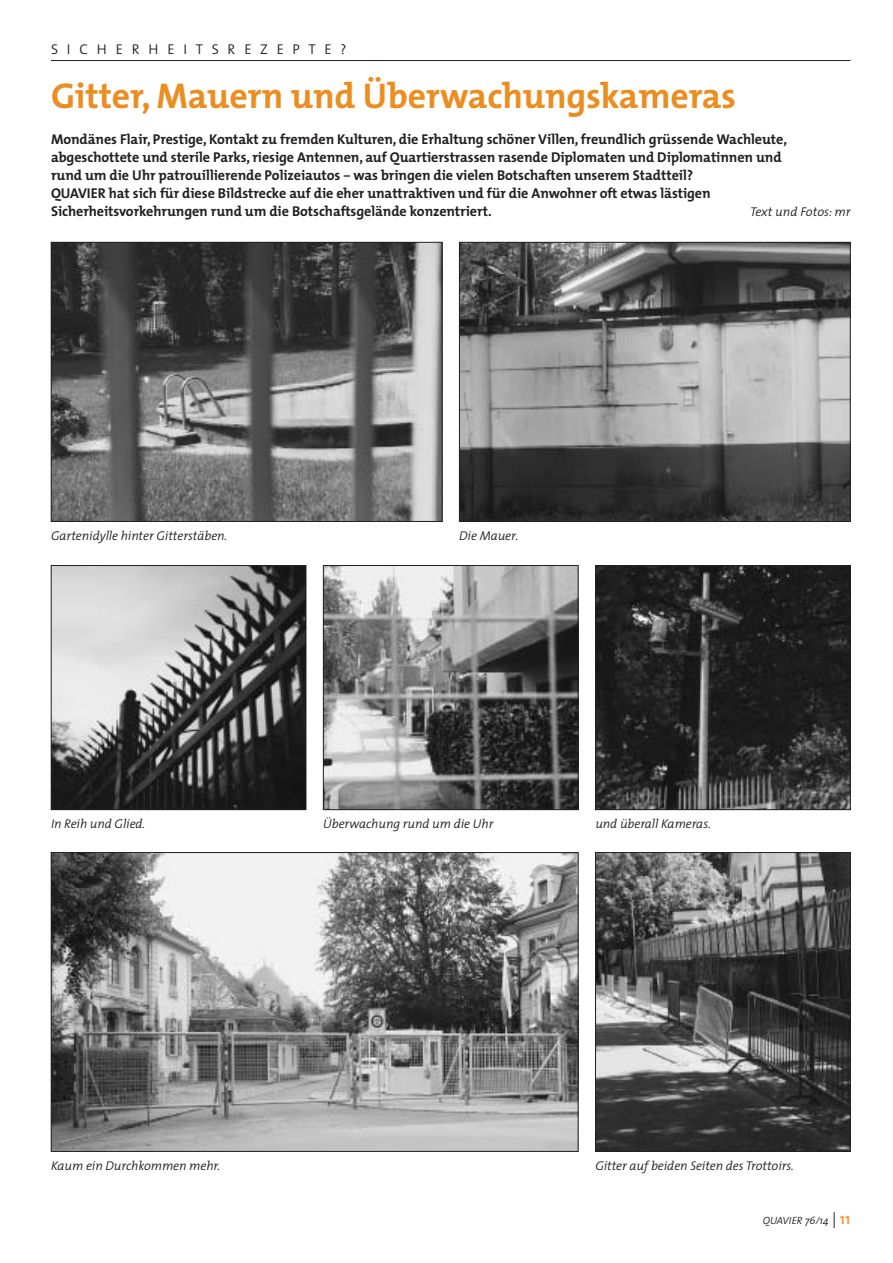
<style>
.page{position:relative;width:893px;height:1263px;background:#fff}
.page>*{position:absolute;margin:0;border:0;box-sizing:border-box;transform-origin:0 0}
.t1{font:700 36px "The Mix";letter-spacing:-.005em;color:#eb8e22}
.t2{font:700 14.25px/18px "The Mix";letter-spacing:-.005em;color:#231f20}
.t3{font:300 14.25px "The Mix";letter-spacing:.615em;color:#231f20}
.t4{font:italic 300 12.75px "The Mix";letter-spacing:-.005em;color:#231f20}
.t5{font:italic 300 10.5px "The Mix";color:#231f20}
.s1{font-family:"Calibri"}
.s2{font-size:15.75px}
.s3{font-weight:700;font-style:normal;font-size:15.75px;color:#f0a24c}
</style>
<div class="page">
<hr style="left:51px;top:60px;width:799px;height:1px;background:#231f20">
<img style="left:53px;top:854px;width:523px;height:295px">
<div style="left:51px;top:852px;width:527px;height:299px;border:1px solid #231f20"></div>
<img style="left:597px;top:854px;width:251px;height:295px">
<div style="left:595px;top:852px;width:255px;height:299px;border:1px solid #231f20"></div>
<img style="left:53px;top:244px;width:387px;height:276px">
<div style="left:51px;top:242px;width:391px;height:280px;border:1px solid #231f20"></div>
<img style="left:461px;top:244px;width:387px;height:276px">
<div style="left:459px;top:242px;width:391px;height:280px;border:1px solid #231f20"></div>
<img style="left:53px;top:567px;width:251px;height:241px">
<div style="left:51px;top:565px;width:255px;height:245px;border:1px solid #231f20"></div>
<img style="left:597px;top:567px;width:251px;height:241px">
<div style="left:595px;top:565px;width:255px;height:245px;border:1px solid #231f20"></div>
<img style="left:325px;top:567px;width:251px;height:241px">
<div style="left:323px;top:565px;width:255px;height:245px;border:1px solid #231f20"></div>
<p class="t3" style="left:51px;top:43px;width:297px">SICHERHEITSREZEPTE?</p>
<h1 class="t1" style="left:51px;top:81px;width:687px">Gitter, Mauern und Überwachungskameras</h1>
<p class="t2" style="left:51px;top:131px;width:737px">Mondänes Flair, Prestige, Kontakt zu fremden Kulturen, die Erhaltung schöner Villen, freundlich grüssende Wachleute, abgeschottete und sterile Parks, riesige Antennen, auf Quartierstrassen rasende Diplomaten und Diplomatinnen und rund um die Uhr patrouillierende Polizeiautos <span class="s1">−</span> was bringen die vielen Botschaften unserem Stadtteil?<br>QUAVIER hat sich für diese Bildstrecke auf die eher unattraktiven und für die Anwohner oft etwas lästigen Sicherheitsvorkehrungen rund um die Botschaftsgelände konzentriert.</p>
<p class="t4" style="left:750px;top:206px;width:102px">Text und Fotos: mr</p>
<p class="t4" style="left:51px;top:530px;width:178px">Gartenidylle hinter Gitterstäben.</p>
<p class="t4" style="left:459px;top:530px;width:61px">Die Mauer.</p>
<p class="t4" style="left:51px;top:818px;width:96px">In Reih und Glied.</p>
<p class="t4" style="left:323px;top:818px;width:172px">Überwachung rund um die Uhr</p>
<p class="t4" style="left:595px;top:818px;width:117px">und überall Kameras.</p>
<p class="t4" style="left:51px;top:1160px;width:171px">Kaum ein Durchkommen mehr.</p>
<p class="t4" style="left:595px;top:1160px;width:200px">Gitter auf beiden Seiten des Trottoirs.</p>
<p class="t5" style="left:763px;top:1216px;width:89px">QUAVIER 76/14 <span class="s2">|</span> <span class="s3">11</span></p>
</div>
